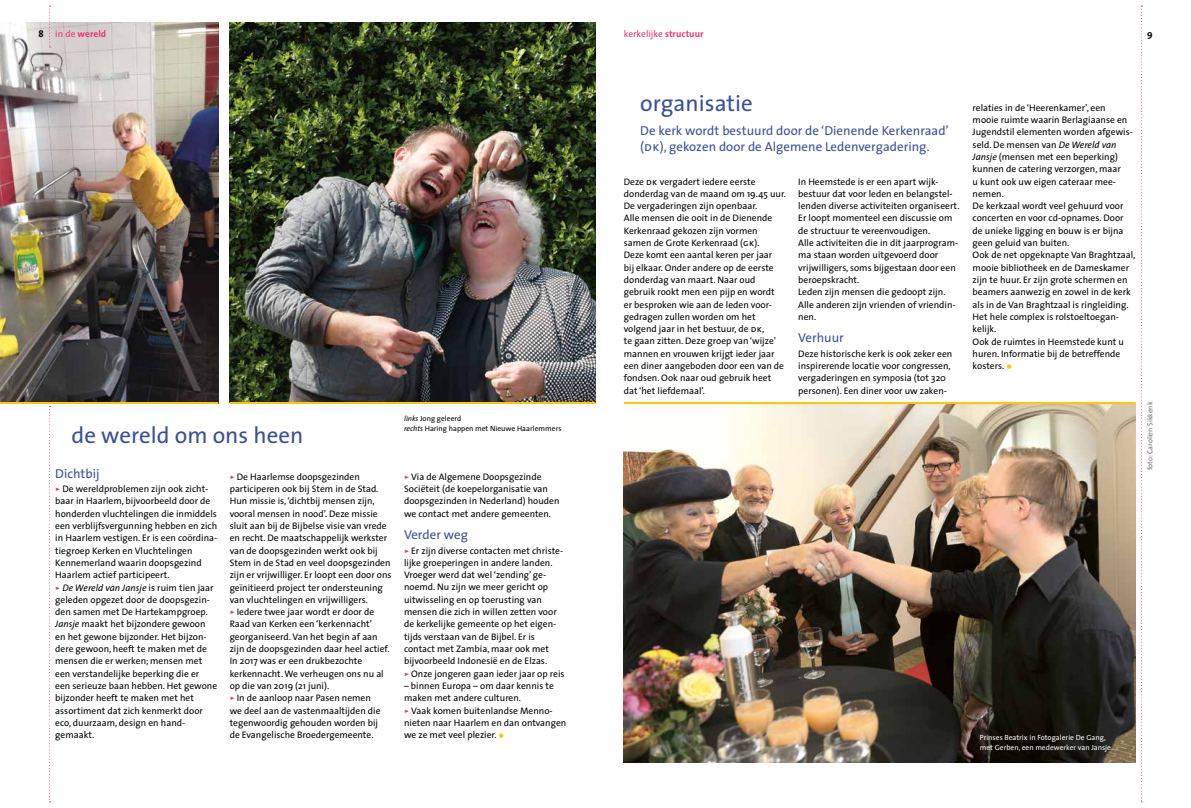
<style>
.page{position:relative;width:1191px;height:808px;background:#fff}
.page>*{position:absolute;margin:0;border:0;box-sizing:border-box;transform-origin:0 0}
.t1{font:23px "The Sans";color:#3b5097}
.t2{font:13px/16px "The Sans";color:#3b5097}
.t3{font:9.5px/12.3px "The Sans";color:#000}
.t4{font:9.5px "The Sans";color:#ed3376}
.t5{font:700 9.5px "The Sans";letter-spacing:.005em;color:#ed3376}
.t6{font:700 9.5px "The Sans";color:#000}
.t7{font:7.5px/10px "The Sans";color:#fff}
.t8{font:7.5px/10px "The Sans";color:#000}
.t9{font:7.3px "The Sans";color:#75726f}
.s1{color:#000}
.s2{font-weight:400}
.s3{font-weight:700}
.s4{font-style:italic}
.s5{font-family:"The Sans Caps";color:#ed3376}
.s6{font-family:"The Sans Bold Caps";font-size:15px;color:#fdc609}
.s7{font-family:"The Sans Caps"}
</style>
<div class="page">
<img style="left:0;top:22px;width:218px;height:380px">
<img style="left:230px;top:22px;width:365px;height:380px">
<svg style="left:49px;top:406px;width:2px;height:396px"></svg>
<img style="left:624px;top:404px;width:511px;height:359px">
<svg style="left:49px;top:6px;width:2px;height:41px"></svg>
<svg style="left:1141px;top:6px;width:1px;height:796px"></svg>
<hr style="left:0;top:402px;width:218px;height:2px;background:#fdc609">
<hr style="left:230px;top:402px;width:365px;height:2px;background:#fdc609">
<hr style="left:624px;top:402px;width:511px;height:2px;background:#fdc609">
<p class="t5" style="left:39px;top:26px;width:69px"><span class="s1">8</span> <span class="s2">in de</span> wereld</p>
<p class="t6" style="left:1147px;top:26px;width:7px">9</p>
<p class="t4" style="left:624px;top:26px;width:81px">kerkelijke <span class="s3">structuur</span></p>
<h1 class="t1" style="left:72px;top:416px;width:233px">de wereld om ons heen</h1>
<p class="t8" style="left:404px;top:413px;width:159px"><span class="s4">links</span> Jong geleerd<br><span class="s4">rechts</span> Haring happen met Nieuwe Haarlemmers</p>
<h2 class="t2" style="left:55px;top:465px;width:46px">Dichtbij</h2>
<p class="t3" style="left:55px;top:482px;width:163px"><span class="s5">&gt;</span> De wereldproblemen zijn ook zicht&shy;baar in Haarlem, bijvoorbeeld door de honderden vluchtelingen die inmiddels een verblijfsvergunning hebben en zich in Haarlem vestigen. Er is een coördina&shy;tiegroep Kerken en Vluchtelingen Kennemerland waarin doopsgezind Haarlem actief participeert.<br><span class="s5">&gt;</span> <span class="s4">De Wereld van Jansje</span> is ruim tien jaar geleden opgezet door de doopsgezin&shy;den samen met De Hartekampgroep.<br><span class="s4">Jansje</span> maakt het bijzondere gewoon en het gewone bijzonder. Het bijzon&shy;dere gewoon, heeft te maken met de mensen die er werken; mensen met een verstandelijke beperking die er<br>een serieuze baan hebben. Het gewone bijzonder heeft te maken met het assortiment dat zich kenmerkt door eco, duurzaam, design en hand&shy;gemaakt.</p>
<p class="t3" style="left:230px;top:470px;width:163px"><span class="s5">&gt;</span> De Haarlemse doopsgezinden participeren ook bij Stem in de Stad.<br>Hun missie is, ‘dichtbij mensen zijn, vooral mensen in nood’. Deze missie sluit aan bij de Bijbelse visie van vrede en recht. De maatschappelijk werkster van de doopsgezinden werkt ook bij Stem in de Stad en veel doopsgezinden zijn er vrijwilliger. Er loopt een door ons geïnitieerd project ter ondersteuning van vluchtelingen en vrijwilligers.<br><span class="s5">&gt;</span> Iedere twee jaar wordt er door de Raad van Kerken een ‘kerkennacht’ georganiseerd. Van het begin af aan zijn de doopsgezinden daar heel actief.<br>In 2017 was er een drukbezochte kerkennacht. We verheugen ons nu al op die van 2019 (21 juni).<br><span class="s5">&gt;</span> In de aanloop naar Pasen nemen<br>we deel aan de vastenmaaltijden die tegenwoordig gehouden worden bij<br>de Evangelische Broedergemeente.</p>
<p class="t3" style="left:404px;top:470px;width:157px"><span class="s5">&gt;</span> Via de Algemene Doopsgezinde Sociëteit (de koepelorganisatie van doopsgezinden in Nederland) houden we contact met andere gemeenten.</p>
<h2 class="t2" style="left:404px;top:526px;width:65px">Verder weg</h2>
<p class="t3" style="left:404px;top:544px;width:162px"><span class="s5">&gt;</span> Er zijn diverse contacten met christe&shy;lijke groeperingen in andere landen.<br>Vroeger werd dat wel ‘zending’ ge&shy;noemd. Nu zijn we meer gericht op uitwisseling en op toerusting van mensen die zich in willen zetten voor de kerkelijke gemeente op het eigen&shy;tijds verstaan van de Bijbel. Er is contact met Zambia, maar ook met bijvoorbeeld Indonesië en de Elzas.<br><span class="s5">&gt;</span> Onze jongeren gaan ieder jaar op reis</p>
<p class="t3" style="left:404px;top:679px;width:164px">– binnen Europa – om daar kennis te maken met andere culturen.<br><span class="s5">&gt;</span> Vaak komen buitenlandse Menno&shy;nieten naar Haarlem en dan ontvangen we ze met veel plezier. <span class="s6">•</span></p>
<h1 class="t1" style="left:640px;top:84px;width:114px">organisatie</h1>
<h2 class="t2" style="left:640px;top:122px;width:310px">De kerk wordt bestuurd door de ‘Dienende Kerkenraad’ (<span class="s7">dk</span>), gekozen door de Algemene Ledenvergadering.</h2>
<p class="t3" style="left:624px;top:175px;width:164px">Deze <span class="s7">dk</span> vergadert iedere eerste donderdag van de maand om 19.45 uur.<br>De vergaderingen zijn openbaar.<br>Alle mensen die ooit in de Dienende Kerkenraad gekozen zijn vormen samen de Grote Kerkenraad (<span class="s7">gk</span>).<br>Deze komt een aantal keren per jaar<br>bij elkaar. Onder andere op de eerste donderdag van maart. Naar oud gebruik rookt men een pijp en wordt<br>er besproken wie aan de leden voor&shy;gedragen zullen worden om het volgend jaar in het bestuur, de <span class="s7">dk</span>,<br>te gaan zitten. Deze groep van ‘wijze’ mannen en vrouwen krijgt ieder jaar een diner aangeboden door een van de fondsen. Ook naar oud gebruik heet dat ‘het liefdemaal’.</p>
<p class="t3" style="left:798px;top:175px;width:163px">In Heemstede is er een apart wijk&shy;bestuur dat voor leden en belangstel&shy;lenden diverse activiteiten organiseert.<br>Er loopt momenteel een discussie om de structuur te vereenvoudigen.<br>Alle activiteiten die in dit jaarprogram&shy;ma staan worden uitgevoerd door vrijwilligers, soms bijgestaan door een beroepskracht.<br>Leden zijn mensen die gedoopt zijn.<br>Alle anderen zijn vrienden of vriendin&shy;nen.</p>
<h2 class="t2" style="left:798px;top:330px;width:47px">Verhuur</h2>
<p class="t3" style="left:798px;top:347px;width:156px">Deze historische kerk is ook zeker een inspirerende locatie voor congressen, vergaderingen en symposia (tot 320 personen). Een diner voor uw zaken-</p>
<p class="t3" style="left:972px;top:101px;width:164px">relaties in de ‘Heerenkamer’, een<br>mooie ruimte waarin Berlagiaanse en<br>Jugendstil elementen worden afgewis&shy;seld. De mensen van <span class="s4">De Wereld van<br>Jansje</span> (mensen met een beperking) kunnen de catering verzorgen, maar<br>u kunt ook uw eigen cateraar mee&shy;nemen.<br>De kerkzaal wordt veel gehuurd voor concerten en voor cd-opnames. Door de unieke ligging en bouw is er bijna geen geluid van buiten.<br>Ook de net opgeknapte Van Braghtzaal, mooie bibliotheek en de Dameskamer zijn te huur. Er zijn grote schermen en beamers aanwezig en zowel in de kerk als in de Van Braghtzaal is ringleiding.<br>Het hele complex is rolstoeltoegan&shy;kelijk.<br>Ook de ruimtes in Heemstede kunt u huren. Informatie bij de betreffende kosters. <span class="s6">•</span></p>
<p class="t9" style="left:1143px;top:470px;width:70px;rotate:-90deg">foto: Carolien Sikkenk</p>
<p class="t7" style="left:979px;top:733px;width:133px">Prinses Beatrix in Fotogalerie De Gang, met Gerben, een medewerker van Jansje</p>
</div>
